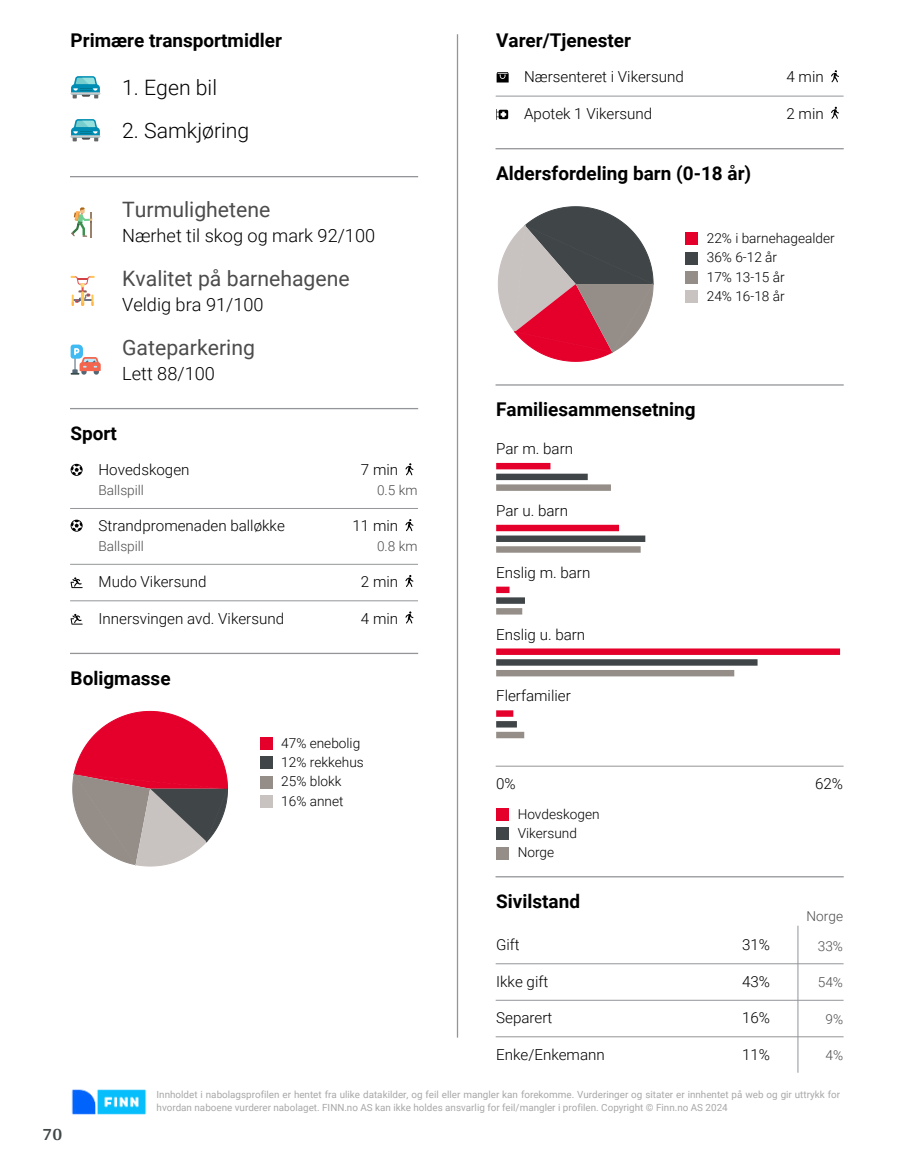
<style>
.page{position:relative;width:915px;height:1172px;background:#fff}
.page>*{position:absolute;margin:0;border:0;box-sizing:border-box;transform-origin:0 0}
.t1{font:21.15px "Roboto";color:#4c4c4c}
.t2{font:300 21.15px "Roboto";color:#000}
.t3{font:700 18.9px "Roboto";color:#000}
.t4{font:300 18.15px "Roboto";color:#000}
.t5{font:700 18px "Arya";color:#414749}
.t6{font:300 15.15px "Roboto";color:#000}
.t7{font:300 13.65px/19.4px "Roboto";color:#000}
.t8{font:300 13.65px "Roboto";color:#4c4c4c}
.t9{font:9.9px/12.9px "Roboto";color:#a8a8a8}
</style>
<div class="page">
<hr style="left:456px;top:35px;width:2px;height:1002px;background:#939598">
<svg style="left:71px;top:76px;width:29px;height:22px"></svg>
<svg style="left:71px;top:119px;width:29px;height:22px"></svg>
<hr style="left:71px;top:176px;width:346px;height:1px;background:#939598">
<svg style="left:71px;top:207px;width:22px;height:30px"></svg>
<svg style="left:71px;top:276px;width:23px;height:30px"></svg>
<svg style="left:71px;top:345px;width:30px;height:30px"></svg>
<hr style="left:71px;top:408px;width:346px;height:1px;background:#939598">
<svg style="left:71px;top:464px;width:12px;height:12px"></svg>
<svg style="left:405px;top:463px;width:8px;height:12px"></svg>
<hr style="left:71px;top:508px;width:346px;height:1px;background:#939598">
<svg style="left:71px;top:520px;width:12px;height:12px"></svg>
<svg style="left:405px;top:519px;width:8px;height:12px"></svg>
<hr style="left:71px;top:564px;width:346px;height:1px;background:#939598">
<svg style="left:71px;top:577px;width:12px;height:11px"></svg>
<svg style="left:405px;top:575px;width:8px;height:12px"></svg>
<hr style="left:71px;top:600px;width:346px;height:1px;background:#939598">
<svg style="left:71px;top:614px;width:12px;height:11px"></svg>
<svg style="left:405px;top:611px;width:8px;height:12px"></svg>
<hr style="left:71px;top:653px;width:346px;height:1px;background:#939598">
<svg style="left:72px;top:711px;width:156px;height:156px"></svg>
<div style="left:260px;top:737px;width:12px;height:13px;background:#e4002b"></div>
<div style="left:260px;top:756px;width:12px;height:13px;background:#404548"></div>
<div style="left:260px;top:776px;width:12px;height:13px;background:#958e88"></div>
<div style="left:260px;top:795px;width:12px;height:13px;background:#c8c3c0"></div>
<svg style="left:496px;top:72px;width:12px;height:11px"></svg>
<svg style="left:831px;top:70px;width:7px;height:12px"></svg>
<hr style="left:496px;top:96px;width:346px;height:1px;background:#939598">
<svg style="left:496px;top:109px;width:12px;height:11px"></svg>
<svg style="left:831px;top:107px;width:7px;height:12px"></svg>
<hr style="left:496px;top:148px;width:346px;height:1px;background:#939598">
<svg style="left:497px;top:206px;width:156px;height:156px"></svg>
<div style="left:685px;top:232px;width:13px;height:13px;background:#e4002b"></div>
<div style="left:685px;top:252px;width:13px;height:13px;background:#404548"></div>
<div style="left:685px;top:271px;width:13px;height:13px;background:#958e88"></div>
<div style="left:685px;top:290px;width:13px;height:13px;background:#c8c3c0"></div>
<hr style="left:496px;top:384px;width:346px;height:2px;background:#939598">
<div style="left:496px;top:463px;width:54px;height:6px;background:#e4002b"></div>
<div style="left:496px;top:474px;width:91px;height:6px;background:#404548"></div>
<div style="left:496px;top:484px;width:114px;height:7px;background:#958e88"></div>
<div style="left:496px;top:525px;width:123px;height:6px;background:#e4002b"></div>
<div style="left:496px;top:535px;width:149px;height:7px;background:#404548"></div>
<div style="left:496px;top:546px;width:144px;height:7px;background:#958e88"></div>
<div style="left:496px;top:587px;width:13px;height:6px;background:#e4002b"></div>
<div style="left:496px;top:597px;width:29px;height:7px;background:#404548"></div>
<div style="left:496px;top:608px;width:26px;height:6px;background:#958e88"></div>
<div style="left:496px;top:648px;width:343px;height:7px;background:#e4002b"></div>
<div style="left:496px;top:659px;width:261px;height:7px;background:#404548"></div>
<div style="left:496px;top:670px;width:238px;height:6px;background:#958e88"></div>
<div style="left:496px;top:710px;width:17px;height:7px;background:#e4002b"></div>
<div style="left:496px;top:721px;width:20px;height:6px;background:#404548"></div>
<div style="left:496px;top:732px;width:28px;height:6px;background:#958e88"></div>
<hr style="left:496px;top:766px;width:346px;height:1px;background:#939598">
<div style="left:496px;top:808px;width:13px;height:13px;background:#e4002b"></div>
<div style="left:496px;top:827px;width:13px;height:13px;background:#404548"></div>
<div style="left:496px;top:847px;width:13px;height:12px;background:#958e88"></div>
<hr style="left:496px;top:876px;width:346px;height:1px;background:#939598">
<hr style="left:797px;top:926px;width:1px;height:146px;background:#939598">
<hr style="left:496px;top:963px;width:346px;height:1px;background:#939598">
<hr style="left:496px;top:1000px;width:346px;height:1px;background:#939598">
<hr style="left:496px;top:1036px;width:346px;height:1px;background:#939598">
<img style="left:71px;top:1089px;width:76px;height:26px">
<h2 class="t3" style="left:71px;top:27px;width:213px">Primære transportmidler</h2>
<h1 class="t2" style="left:122px;top:73px;width:96px">1. Egen bil</h1>
<h1 class="t2" style="left:122px;top:116px;width:129px">2. Samkjøring</h1>
<h1 class="t1" style="left:122px;top:195px;width:150px">Turmulighetene</h1>
<h3 class="t4" style="left:122px;top:223px;width:254px">Nærhet til skog og mark 92/100</h3>
<h1 class="t1" style="left:122px;top:264px;width:229px">Kvalitet på barnehagene</h1>
<h3 class="t4" style="left:122px;top:292px;width:143px">Veldig bra 91/100</h3>
<h1 class="t1" style="left:122px;top:332px;width:134px">Gateparkering</h1>
<h3 class="t4" style="left:122px;top:360px;width:94px">Lett 88/100</h3>
<h2 class="t3" style="left:71px;top:420px;width:48px">Sport</h2>
<h3 class="t6" style="left:98px;top:459px;width:92px">Hovedskogen</h3>
<h3 class="t6" style="left:361px;top:459px;width:39px">7 min</h3>
<h3 class="t8" style="left:98px;top:481px;width:47px">Ballspill</h3>
<h3 class="t8" style="left:377px;top:481px;width:42px">0.5 km</h3>
<h3 class="t6" style="left:98px;top:515px;width:188px">Strandpromenaden balløkke</h3>
<h3 class="t6" style="left:352px;top:515px;width:47px">11 min</h3>
<h3 class="t8" style="left:98px;top:537px;width:47px">Ballspill</h3>
<h3 class="t8" style="left:377px;top:537px;width:42px">0.8 km</h3>
<h3 class="t6" style="left:98px;top:571px;width:109px">Mudo Vikersund</h3>
<h3 class="t6" style="left:361px;top:571px;width:39px">2 min</h3>
<h3 class="t6" style="left:98px;top:608px;width:187px">Innersvingen avd. Vikersund</h3>
<h3 class="t6" style="left:361px;top:608px;width:39px">4 min</h3>
<h2 class="t3" style="left:71px;top:665px;width:101px">Boligmasse</h2>
<h2 class="t3" style="left:496px;top:27px;width:136px">Varer/Tjenester</h2>
<h3 class="t6" style="left:524px;top:66px;width:161px">Nærsenteret i Vikersund</h3>
<h3 class="t6" style="left:786px;top:66px;width:39px">4 min</h3>
<h3 class="t6" style="left:524px;top:103px;width:130px">Apotek 1 Vikersund</h3>
<h3 class="t6" style="left:786px;top:103px;width:39px">2 min</h3>
<h2 class="t3" style="left:496px;top:160px;width:256px">Aldersfordeling barn (0-18 år)</h2>
<h3 class="t7" style="left:706px;top:228px;width:129px">22% i barnehagealder<br>36% 6-12 år<br>17% 13-15 år<br>24% 16-18 år</h3>
<h2 class="t3" style="left:496px;top:396px;width:201px">Familiesammensetning</h2>
<h3 class="t6" style="left:496px;top:438px;width:78px">Par m. barn</h3>
<h3 class="t6" style="left:496px;top:500px;width:73px">Par u. barn</h3>
<h3 class="t6" style="left:496px;top:562px;width:96px">Enslig m. barn</h3>
<h3 class="t6" style="left:496px;top:623px;width:91px">Enslig u. barn</h3>
<h3 class="t6" style="left:496px;top:685px;width:76px">Flerfamilier</h3>
<h3 class="t5" style="left:43px;top:1123px;width:21px">70</h3>
<h3 class="t7" style="left:281px;top:733px;width:84px">47% enebolig<br>12% rekkehus<br>25% blokk<br>16% annet</h3>
<h3 class="t6" style="left:496px;top:773px;width:21px">0%</h3>
<h3 class="t6" style="left:814px;top:773px;width:29px">62%</h3>
<h3 class="t7" style="left:517px;top:803px;width:83px">Hovdeskogen<br>Vikersund<br>Norge</h3>
<h2 class="t3" style="left:496px;top:888px;width:85px">Sivilstand</h2>
<h3 class="t8" style="left:806px;top:906px;width:38px">Norge</h3>
<h3 class="t6" style="left:496px;top:934px;width:25px">Gift</h3>
<h3 class="t6" style="left:741px;top:934px;width:29px">31%</h3>
<h3 class="t8" style="left:817px;top:936px;width:27px">33%</h3>
<h3 class="t6" style="left:496px;top:970px;width:54px">Ikke gift</h3>
<h3 class="t6" style="left:741px;top:970px;width:29px">43%</h3>
<h3 class="t8" style="left:817px;top:973px;width:27px">54%</h3>
<h3 class="t6" style="left:496px;top:1007px;width:58px">Separert</h3>
<h3 class="t6" style="left:741px;top:1007px;width:29px">16%</h3>
<h3 class="t8" style="left:825px;top:1009px;width:19px">9%</h3>
<h3 class="t6" style="left:496px;top:1043px;width:110px">Enke/Enkemann</h3>
<h3 class="t6" style="left:741px;top:1043px;width:29px">11%</h3>
<h3 class="t8" style="left:825px;top:1046px;width:19px">4%</h3>
<p class="t9" style="left:156px;top:1087px;width:684px">Innholdet i nabolagsprofilen er hentet fra ulike datakilder, og feil eller mangler kan forekomme. Vurderinger og sitater er innhentet på web og gir uttrykk for hvordan naboene vurderer nabolaget. FINN.no AS kan ikke holdes ansvarlig for feil/mangler i profilen. Copyright © Finn.no AS 2024</p>
</div>
